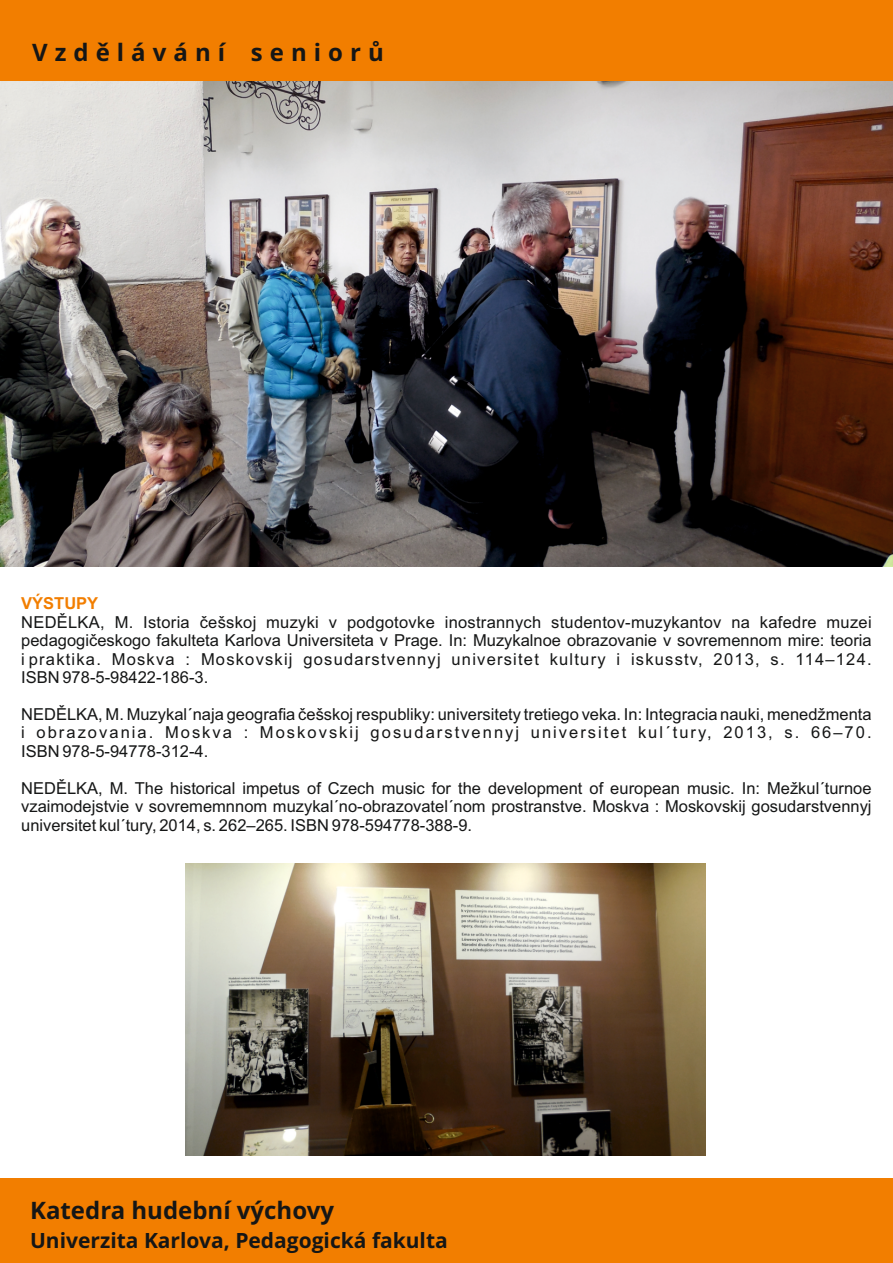
<style>
.page{position:relative;width:893px;height:1263px;background:#fff}
.page>*{position:absolute;margin:0;border:0;box-sizing:border-box;transform-origin:0 0}
.t1{font:700 24px "Open Sans";color:#151616}
.t2{font:700 24px "Open Sans";letter-spacing:.295em;color:#151616}
.t3{font:700 21px "Open Sans";color:#151616}
.t4{font:16.5px/18.5px "Arial";color:#151616;text-align:justify}
.t5{font:700 16.5px "Arial";color:#f27e00}
</style>
<div class="page">
<img style="left:0;top:81px;width:893px;height:485px">
<div style="left:0;top:0;width:893px;height:81px;background:#f27e00"></div>
<div style="left:0;top:1178px;width:893px;height:85px;background:#f27e00"></div>
<img style="left:186px;top:863px;width:520px;height:293px">
<h1 class="t2" style="left:32px;top:43px;width:353px">Vzdělávání seniorů</h1>
<p class="t5" style="left:21px;top:597px;width:79px">VÝSTUPY</p>
<p class="t4" style="left:21px;top:614px;width:852px">NEDĚLKA, M. Istoria češskoj muzyki v podgotovke inostrannych studentov-muzykantov na kafedre muzei pedagogičeskogo fakulteta Karlova Universiteta v Prage. In: Muzykalnoe obrazovanie v sovremennom mire: teoria i praktika. Moskva : Moskovskij gosudarstvennyj universitet kultury i iskusstv, 2013, s. 114–124.<br>ISBN 978-5-98422-186-3.</p>
<p class="t4" style="left:21px;top:706px;width:852px">NEDĚLKA, M. Muzykal´naja geografia češskoj respubliky: universitety tretiego veka. In: Integracia nauki, menedžmenta i obrazovania. Moskva : Moskovskij gosudarstvennyj universitet kul´tury, 2013, s. 66–70.<br>ISBN 978-5-94778-312-4.</p>
<p class="t4" style="left:21px;top:780px;width:852px">NEDĚLKA, M. The historical impetus of Czech music for the development of european music. In: Mežkul´turnoe vzaimodejstvie v sovrememnnom muzykal´no-obrazovatel´nom prostranstve. Moskva : Moskovskij gosudarstvennyj universitet kul´tury, 2014, s. 262–265. ISBN 978-594778-388-9.</p>
<h1 class="t1" style="left:30px;top:1200px;width:305px">Katedra hudební výchovy</h1>
<p class="t3" style="left:30px;top:1232px;width:419px">Univerzita Karlova, Pedagogická fakulta</p>
</div>
